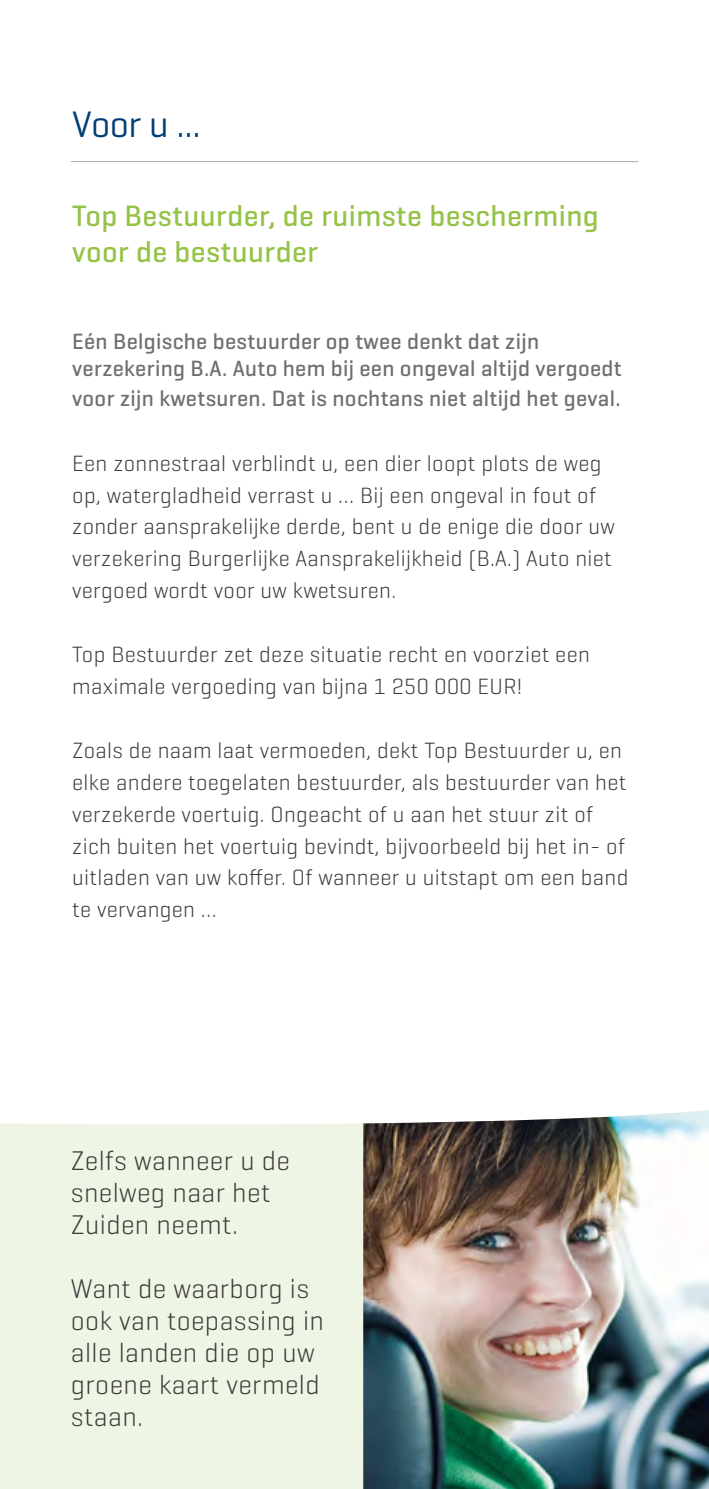
<style>
.page{position:relative;width:709px;height:1489px;background:#fff}
.page>*{position:absolute;margin:0;border:0;box-sizing:border-box;transform-origin:0 0}
.t1{font:37.5px "Geogrotesque";color:#003e77}
.t2{font:500 30px/36px "Geogrotesque";letter-spacing:.015em;color:#95c347}
.t3{font:300 27.5px/32px "Geogrotesque";letter-spacing:.015em;color:#3b3b3a}
.t4{font:300 22.5px/32px "Geogrotesque";letter-spacing:.015em;color:#3b3b3a}
.t5{font:500 22.5px/27px "Geogrotesque";letter-spacing:.015em;color:#6f6f6e}
</style>
<div class="page">
<hr style="left:71px;top:161px;width:567px;height:1px;background:#a7a7a8">
<div style="left:0;top:1123px;width:363px;height:365px;background:#eff5e4"></div>
<img style="left:363px;top:1110px;width:346px;height:378px">
<h1 class="t1" style="left:72px;top:101px;width:130px">Voor u ...</h1>
<h2 class="t2" style="left:72px;top:197px;width:528px">Top Bestuurder, de ruimste bescherming voor de bestuurder</h2>
<p class="t5" style="left:72px;top:327px;width:551px">Eén Belgische bestuurder op twee denkt dat zijn verzekering B.A. Auto hem bij een ongeval altijd vergoedt</p>
<p class="t5" style="left:72px;top:384px;width:550px">voor zijn kwetsuren. Dat is nochtans niet altijd het geval.</p>
<p class="t4" style="left:72px;top:446px;width:544px">Een zonnestraal verblindt u, een dier loopt plots de weg op, watergladheid verrast u … Bij een ongeval in fout of zonder aansprakelijke derde, bent u de enige die door uw verzekering Burgerlijke Aansprakelijkheid (B.A.) Auto niet vergoed wordt voor uw kwetsuren.</p>
<p class="t4" style="left:72px;top:637px;width:519px">Top Bestuurder zet deze situatie recht en voorziet een maximale vergoeding van bijna 1 250 000 EUR!</p>
<p class="t4" style="left:72px;top:733px;width:557px">Zoals de naam laat vermoeden, dekt Top Bestuurder u, en elke andere toegelaten bestuurder, als bestuurder van het verzekerde voertuig. Ongeacht of u aan het stuur zit of zich buiten het voertuig bevindt, bijvoorbeeld bij het in- of uitladen van uw koffer. Of wanneer u uitstapt om een band te vervangen …</p>
<p class="t3" style="left:71px;top:1143px;width:221px">Zelfs wanneer u de snelweg naar het<br>Zuiden neemt.</p>
<p class="t3" style="left:71px;top:1271px;width:255px">Want de waarborg is ook van toepassing in alle landen die op uw groene kaart vermeld staan.</p>
</div>
